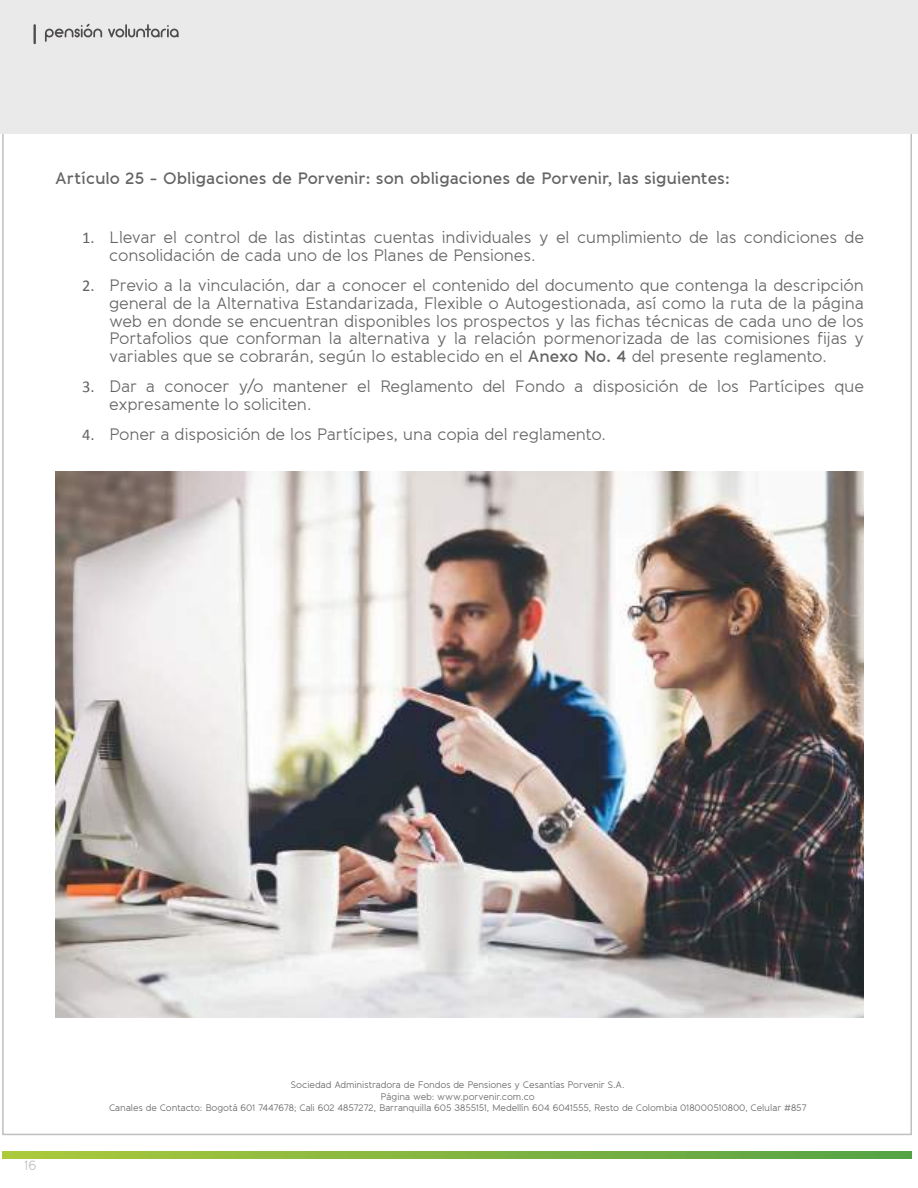
<style>
.page{position:relative;width:918px;height:1188px;background:#fff}
.page>*{position:absolute;margin:0;border:0;box-sizing:border-box;transform-origin:0 0}
.t1{font:16.5px/17.9px "Banda";letter-spacing:-.01em;color:#656365}
.t2{font:600 16.5px "Banda";color:#656365}
.t3{font:13.5px "Banda";color:#c0bfc1}
.t4{font:9.45px/11.2px "Banda";letter-spacing:-.01em;color:#656365;text-align:center}
.s1{font-family:"Calibri"}
.s2{font-weight:600}
</style>
<div class="page">
<div style="left:0;top:0;width:918px;height:134px;background:#ebeaea"></div>
<hr style="left:34px;top:24px;width:2px;height:20px;background:#4e4b4c">
<svg style="left:45px;top:24px;width:57px;height:18px"></svg>
<svg style="left:108px;top:24px;width:71px;height:13px"></svg>
<svg style="left:3px;top:1151px;width:908px;height:8px;background:#81b540"></svg>
<img style="left:55px;top:471px;width:809px;height:547px">
<p class="t2" style="left:55px;top:168px;width:676px">Artículo 25 - Obligaciones de Porvenir: son obligaciones de Porvenir, las siguientes:</p>
<p class="t1" style="left:109px;top:229px;width:756px;text-indent:-27px"><span class="s1">1.</span> Llevar el control de las distintas cuentas individuales y el cumplimiento de las condiciones de consolidación de cada uno de los Planes de Pensiones.</p>
<p class="t1" style="left:109px;top:276px;width:756px;text-align:justify;text-indent:-27px"><span class="s1">2.</span> Previo a la vinculación, dar a conocer el contenido del documento que contenga la descripción general de la Alternativa Estandarizada, Flexible o Autogestionada, así como la ruta de la página web en donde se encuentran disponibles los prospectos y las fichas técnicas de cada uno de los Portafolios que conforman la alternativa y la relación pormenorizada de las comisiones fijas y variables que se cobrarán, según lo establecido en el <span class="s2">Anexo No. 4</span> del presente reglamento.</p>
<p class="t1" style="left:109px;top:377px;width:756px;text-indent:-27px"><span class="s1">3.</span> Dar a conocer y/o mantener el Reglamento del Fondo a disposición de los Partícipes que expresamente lo soliciten.</p>
<p class="t1" style="left:82px;top:425px;width:525px"><span class="s1">4.</span> Poner a disposición de los Partícipes, una copia del reglamento.</p>
<p class="t3" style="left:24px;top:1157px;width:14px">16</p>
<p class="t4" style="left:109px;top:1080px;width:699px">Sociedad Administradora de Fondos de Pensiones y Cesantías Porvenir S.A.<br>Página web: www.porvenir.com.co<br>Canales de Contacto: Bogotá 601 7447678; Cali 602 4857272, Barranquilla 605 3855151, Medellín 604 6041555, Resto de Colombia 018000510800, Celular #857</p>
</div>
